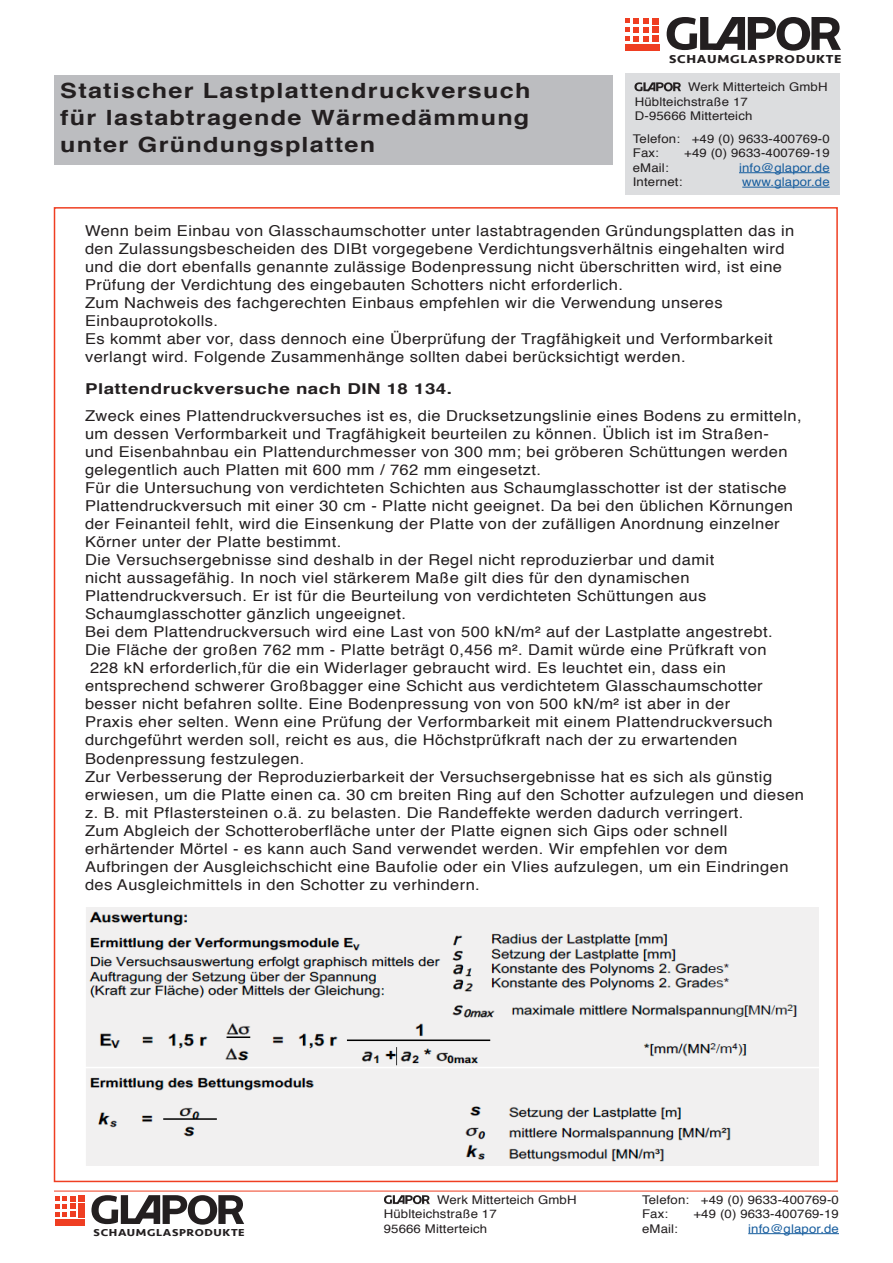
<style>
.page{position:relative;width:893px;height:1263px;background:#fff}
.page>*{position:absolute;margin:0;border:0;box-sizing:border-box;transform-origin:0 0}
.t1{font:700 21px "Helvetica";letter-spacing:.05em;color:#231f20;scale:1.2 1}
.t2{font:15px/18px "Helvetica";letter-spacing:.025em;color:#231f20;scale:1.1 1}
.t3{font:700 15px "Helvetica";letter-spacing:.025em;color:#231f20;scale:1.25 1}
.t4{font:12px "Helvetica";letter-spacing:.01em;color:#231f20;scale:1.1 1}
.t5{font:12px "Helvetica";letter-spacing:.01em;color:#175d9e;scale:1.1 1}
.t6{font:700 11.85px "Seravek";letter-spacing:.05em;color:#231f20;scale:1.17 1}
.t7{font:700 10.35px "Seravek";letter-spacing:.05em;color:#231f20;scale:1.17 1}
</style>
<div class="page">
<div style="left:54px;top:75px;width:558px;height:89px;background:#bcbdc0"></div>
<div style="left:625px;top:73px;width:214px;height:121px;background:#dcdddf"></div>
<div style="left:652px;top:26px;width:7px;height:7px;background:#ef3e22"></div>
<div style="left:652px;top:18px;width:7px;height:6px;background:#ef3e22"></div>
<div style="left:652px;top:35px;width:7px;height:7px;background:#ef3e22"></div>
<svg style="left:625px;top:18px;width:24px;height:24px"></svg>
<div style="left:625px;top:44px;width:34px;height:7px;background:#ef3e22"></div>
<svg style="left:667px;top:17px;width:174px;height:34px"></svg>
<svg style="left:634px;top:82px;width:47px;height:9px"></svg>
<hr style="left:739px;top:172px;width:91px;height:1px;background:#175d9e">
<hr style="left:742px;top:187px;width:88px;height:1px;background:#175d9e">
<hr style="left:54px;top:1191px;width:784px;height:1px;background:#ef3e22">
<hr style="left:748px;top:1233px;width:91px;height:1px;background:#175d9e">
<svg style="left:55px;top:1196px;width:30px;height:21px"></svg>
<div style="left:55px;top:1219px;width:30px;height:6px;background:#ef3e22"></div>
<svg style="left:91px;top:1195px;width:153px;height:29px"></svg>
<svg style="left:384px;top:1195px;width:46px;height:9px"></svg>
<img style="left:86px;top:908px;width:733px;height:257px">
<p class="t1" style="left:60px;top:74px;width:393px">Statischer Lastplattendruckversuch</p>
<p class="t1" style="left:60px;top:101px;width:392px">für lastabtragende Wärmedämmung</p>
<p class="t1" style="left:60px;top:128px;width:264px">unter Gründungsplatten</p>
<p class="t6" style="left:669px;top:50px;width:149px">SCHAUMGLASPRODUKTE</p>
<p class="t4" style="left:688px;top:78px;width:128px">Werk Mitterteich GmbH</p>
<p class="t4" style="left:635px;top:92px;width:104px">Hüblteichstraße 17</p>
<p class="t4" style="left:635px;top:106px;width:108px">D-95666 Mitterteich</p>
<p class="t4" style="left:633px;top:130px;width:44px">Telefon:</p>
<p class="t4" style="left:633px;top:144px;width:25px">Fax:</p>
<p class="t4" style="left:633px;top:158px;width:34px">eMail:</p>
<p class="t4" style="left:633px;top:173px;width:46px">Internet:</p>
<p class="t4" style="left:692px;top:130px;width:127px">+49 (0) 9633-400769-0</p>
<p class="t4" style="left:684px;top:144px;width:134px">+49 (0) 9633-400769-19</p>
<p class="t5" style="left:739px;top:158px;width:84px">info@glapor.de</p>
<p class="t5" style="left:742px;top:173px;width:81px">www.glapor.de</p>
<p class="t2" style="left:85px;top:222px;width:646px">Wenn beim Einbau von Glasschaumschotter unter lastabtragenden Gründungsplatten das in den Zulassungsbescheiden des DIBt vorgegebene Verdichtungsverhältnis eingehalten wird und die dort ebenfalls genannte zulässige Bodenpressung nicht überschritten wird, ist eine Prüfung der Verdichtung des eingebauten Schotters nicht erforderlich.</p>
<p class="t2" style="left:85px;top:294px;width:581px">Zum Nachweis des fachgerechten Einbaus empfehlen wir die Verwendung unseres<br>Einbauprotokolls.</p>
<p class="t2" style="left:85px;top:330px;width:627px">Es kommt aber vor, dass dennoch eine Überprüfung der Tragfähigkeit und Verformbarkeit verlangt wird. Folgende Zusammenhänge sollten dabei berücksichtigt werden.</p>
<p class="t3" style="left:85px;top:377px;width:295px">Plattendruckversuche nach DIN 18 134.</p>
<p class="t2" style="left:85px;top:408px;width:653px">Zweck eines Plattendruckversuches ist es, die Drucksetzungslinie eines Bodens zu ermitteln, um dessen Verformbarkeit und Tragfähigkeit beurteilen zu können. Üblich ist im Straßen-<br>und Eisenbahnbau ein Plattendurchmesser von 300 mm; bei gröberen Schüttungen werden gelegentlich auch Platten mit 600 mm / 762 mm eingesetzt.</p>
<p class="t2" style="left:85px;top:480px;width:645px">Für die Untersuchung von verdichteten Schichten aus Schaumglasschotter ist der statische Plattendruckversuch mit einer 30 cm - Platte nicht geeignet. Da bei den üblichen Körnungen der Feinanteil fehlt, wird die Einsenkung der Platte von der zufälligen Anordnung einzelner Körner unter der Platte bestimmt.</p>
<p class="t2" style="left:85px;top:552px;width:573px">Die Versuchsergebnisse sind deshalb in der Regel nicht reproduzierbar und damit nicht aussagefähig. In noch viel stärkerem Maße gilt dies für den dynamischen Plattendruckversuch. Er ist für die Beurteilung von verdichteten Schüttungen aus Schaumglasschotter gänzlich ungeeignet.</p>
<p class="t2" style="left:85px;top:624px;width:627px">Bei dem Plattendruckversuch wird eine Last von 500 kN/m² auf der Lastplatte angestrebt.</p>
<p class="t2" style="left:85px;top:642px;width:621px">Die Fläche der großen 762 mm - Platte beträgt 0,456 m². Damit würde eine Prüfkraft von</p>
<p class="t2" style="left:85px;top:660px;width:627px;text-indent:5px">228 kN erforderlich,für die ein Widerlager gebraucht wird. Es leuchtet ein, dass ein entsprechend schwerer Großbagger eine Schicht aus verdichtetem Glasschaumschotter besser nicht befahren sollte. Eine Bodenpressung von von 500 kN/m² ist aber in der Praxis eher selten. Wenn eine Prüfung der Verformbarkeit mit einem Plattendruckversuch durchgeführt werden soll, reicht es aus, die Höchstprüfkraft nach der zu erwartenden Bodenpressung festzulegen.</p>
<p class="t2" style="left:85px;top:768px;width:655px">Zur Verbesserung der Reproduzierbarkeit der Versuchsergebnisse hat es sich als günstig erwiesen, um die Platte einen ca. 30 cm breiten Ring auf den Schotter aufzulegen und diesen z. B. mit Pflastersteinen o.ä. zu belasten. Die Randeffekte werden dadurch verringert.</p>
<p class="t2" style="left:85px;top:822px;width:641px">Zum Abgleich der Schotteroberfläche unter der Platte eignen sich Gips oder schnell erhärtender Mörtel - es kann auch Sand verwendet werden. Wir empfehlen vor dem Aufbringen der Ausgleichschicht eine Baufolie oder ein Vlies aufzulegen, um ein Eindringen des Ausgleichmittels in den Schotter zu verhindern.</p>
<p class="t4" style="left:437px;top:1190px;width:128px">Werk Mitterteich GmbH</p>
<p class="t4" style="left:384px;top:1205px;width:104px">Hüblteichstraße 17</p>
<p class="t4" style="left:384px;top:1219px;width:95px">95666 Mitterteich</p>
<p class="t4" style="left:701px;top:1190px;width:127px">+49 (0) 9633-400769-0</p>
<p class="t4" style="left:693px;top:1205px;width:134px">+49 (0) 9633-400769-19</p>
<p class="t4" style="left:642px;top:1190px;width:44px">Telefon:</p>
<p class="t4" style="left:642px;top:1205px;width:25px">Fax:</p>
<p class="t4" style="left:642px;top:1219px;width:34px">eMail:</p>
<p class="t7" style="left:94px;top:1224px;width:131px">SCHAUMGLASPRODUKTE</p>
<p class="t5" style="left:748px;top:1219px;width:84px">info@glapor.de</p>
</div>
